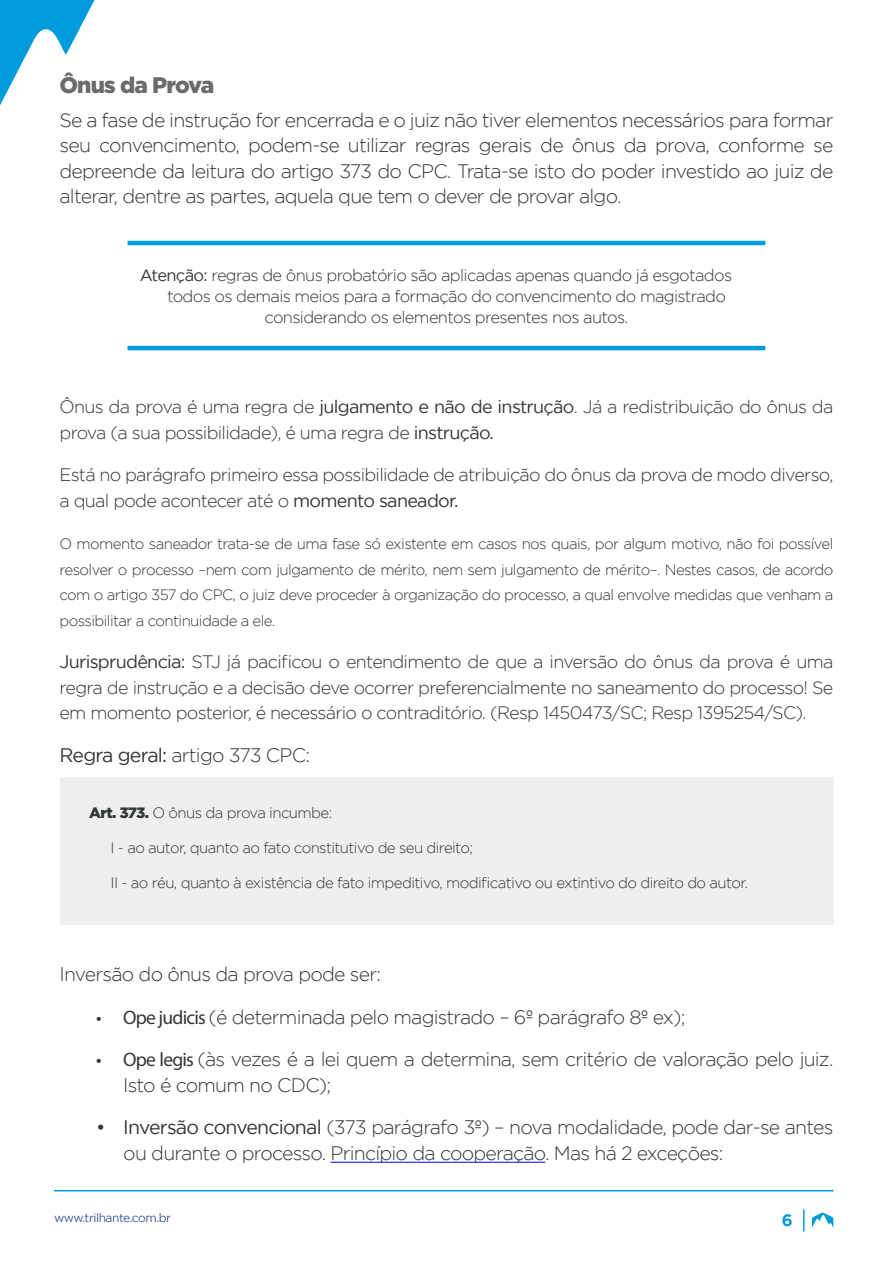
<style>
.page{position:relative;width:893px;height:1263px;background:#fff}
.page>*{position:absolute;margin:0;border:0;box-sizing:border-box;transform-origin:0 0}
.Título_3{font:900 22.5px "Gotham";letter-spacing:-.04em;color:#6b6b6b}
.Parágrafo_Texto{font:300 19.5px/25.5px "Gotham";letter-spacing:-.04em;color:#33373a}
.Parágrafo_Texto-2{font:300 18px/25.5px "Gotham";letter-spacing:-.04em;color:#33373a}
.Importante{font:300 16.5px "Gotham";letter-spacing:-.04em;color:#33373a}
.t1{font:700 16.5px "Gotham";color:#009bdd}
.Parágrafo_Texto-3{font:300 15px/25.5px "Gotham";letter-spacing:-.04em;color:#33373a;text-align:justify}
.t2{font:12px "Gotham";letter-spacing:-.04em;color:#3b5a9b}
.s1{font-weight:400}
.s2{font-weight:900}
.s3{font-family:"Myriad Pro";font-weight:400}
</style>
<div class="page">
<svg style="left:0;top:0;width:95px;height:106px"></svg>
<svg style="left:803px;top:1209px;width:1px;height:22px"></svg>
<svg style="left:811px;top:1212px;width:23px;height:16px"></svg>
<hr style="left:54px;top:1190px;width:779px;height:1px;background:#009bdd">
<hr style="left:331px;top:1162px;width:214px;height:1px;background:#00f">
<hr style="left:128px;top:241px;width:637px;height:4px;background:#009bdd">
<hr style="left:128px;top:346px;width:637px;height:4px;background:#009bdd">
<div style="left:60px;top:777px;width:773px;height:147px;background:#eeefee"></div>
<p class="Título_3" style="left:60px;top:72px;width:156px">Ônus da Prova</p>
<p class="Parágrafo_Texto" style="left:60px;top:107px;width:775px;text-align:justify">Se a fase de instrução for encerrada e o juiz não tiver elementos necessários para formar seu convencimento, podem-se utilizar regras gerais de ônus da prova, conforme se depreende da leitura do artigo 373 do CPC. Trata-se isto do poder investido ao juiz de alterar, dentre as partes, aquela que tem o dever de provar algo.</p>
<p class="Importante" style="left:140px;top:266px;width:594px"><span class="s1">Atenção:</span> regras de ônus probatório são aplicadas apenas quando já esgotados</p>
<p class="Importante" style="left:167px;top:287px;width:560px">todos os demais meios para a formação do convencimento do magistrado</p>
<p class="Importante" style="left:265px;top:308px;width:365px">considerando os elementos presentes nos autos.</p>
<p class="Parágrafo_Texto-2" style="left:60px;top:394px;width:775px">Ônus da prova é uma regra de <span class="s1">julgamento e não de instrução</span>. Já a redistribuição do ônus da prova (a sua possibilidade), é uma regra de <span class="s1">instrução.</span></p>
<p class="Parágrafo_Texto-2" style="left:60px;top:462px;width:775px">Está no parágrafo primeiro essa possibilidade de atribuição do ônus da prova de modo diverso, a qual pode acontecer até o <span class="s1">momento saneador.</span></p>
<p class="Parágrafo_Texto-3" style="left:60px;top:531px;width:775px">O momento saneador trata-se de uma fase só existente em casos nos quais, por algum motivo, não foi possível resolver o processo –nem com julgamento de mérito, nem sem julgamento de mérito–. Nestes casos, de acordo com o artigo 357 do CPC, o juiz deve proceder à organização do processo, a qual envolve medidas que venham a possibilitar a continuidade a ele.</p>
<p class="Parágrafo_Texto-2" style="left:60px;top:649px;width:775px;text-align:justify"><span class="s1">Jurisprudência:</span> STJ já pacificou o entendimento de que a inversão do ônus da prova é uma regra de instrução e a decisão deve ocorrer preferencialmente no saneamento do processo! Se em momento posterior, é necessário o contraditório. (Resp 1450473/SC; Resp 1395254/SC).</p>
<p class="Parágrafo_Texto" style="left:60px;top:742px;width:252px"><span class="s1">Regra geral:</span> artigo 373 CPC:</p>
<p class="Parágrafo_Texto-3" style="left:89px;top:799px;width:244px"><span class="s2">Art. 373.</span> O ônus da prova incumbe:</p>
<p class="Parágrafo_Texto-3" style="left:111px;top:834px;width:364px">I - ao autor, quanto ao fato constitutivo de seu direito;</p>
<p class="Parágrafo_Texto-3" style="left:111px;top:869px;width:639px">II - ao réu, quanto à existência de fato impeditivo, modificativo ou extintivo do direito do autor.</p>
<p class="Parágrafo_Texto" style="left:60px;top:961px;width:323px">Inversão do ônus da prova pode ser:</p>
<p class="Parágrafo_Texto" style="left:96px;top:1004px;width:591px"><span class="s3">• Ope judicis</span> (é determinada pelo magistrado – 6º parágrafo 8º ex);</p>
<p class="Parágrafo_Texto" style="left:123px;top:1046px;width:712px;text-indent:-27px"><span class="s3">• Ope legis</span> (às vezes é a lei quem a determina, sem critério de valoração pelo juiz.<br>Isto é comum no CDC);</p>
<p class="Parágrafo_Texto" style="left:123px;top:1114px;width:712px;text-indent:-27px"><span class="s1">• Inversão convencional</span> (373 parágrafo 3º) – nova modalidade, pode dar-se antes ou durante o processo. Princípio da cooperação. Mas há 2 exceções:</p>
<p class="t2" style="left:54px;top:1211px;width:119px">www.trilhante.com.br</p>
<p class="t1" style="left:782px;top:1211px;width:12px">6</p>
</div>
